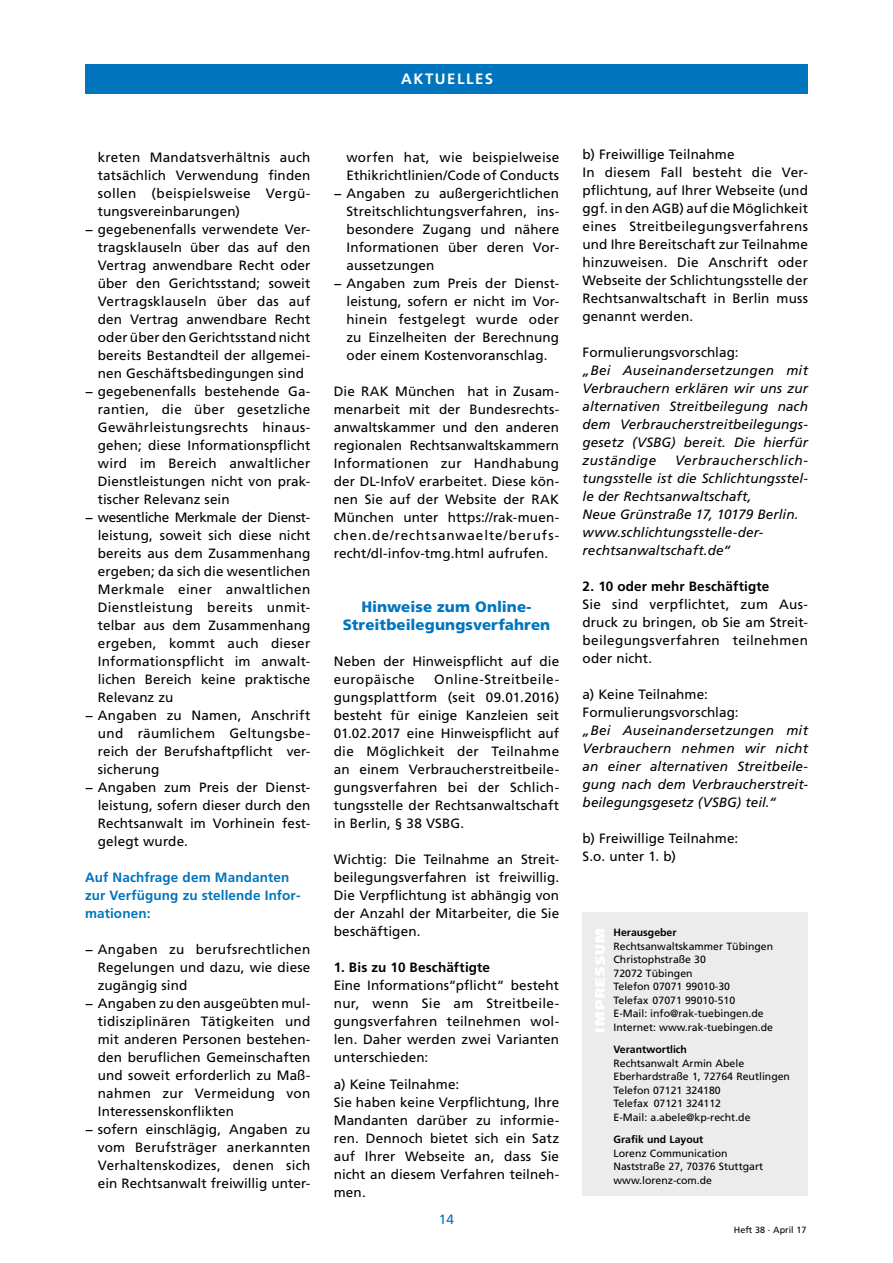
<style>
.page{position:relative;width:893px;height:1263px;background:#fff}
.page>*{position:absolute;margin:0;border:0;box-sizing:border-box;transform-origin:0 0}
.t1{font:900 15px/18px "Frutiger";letter-spacing:.005em;color:#0075be;text-align:center}
.t2{font:700 15px "Frutiger";letter-spacing:.1em;color:#fff}
.t3{font:13.5px/18px "Frutiger";letter-spacing:.01em;color:#000;text-align:justify}
.t4{font:italic 13.5px/18px "Frutiger";letter-spacing:.01em;color:#000;text-align:justify}
.t5{font:13.5px "Frutiger";letter-spacing:.03em;color:#000}
.t6{font:700 13.5px/18px "Frutiger";letter-spacing:.01em;color:#0075be}
.t7{font:700 13.5px "Frutiger";letter-spacing:.01em;color:#000}
.t8{font:13.5px "Frutiger";letter-spacing:-.02em;color:#000}
.t9{font:13.5px "Frutiger";color:#0075be}
.t10{font:10.5px/13.5px "Frutiger";color:#000}
.t11{font:700 10.5px "Frutiger";color:#000}
.t12{font:9px "Frutiger";color:#000}
</style>
<div class="page">
<div style="left:85px;top:64px;width:723px;height:30px;background:#0075be"></div>
<div style="left:583px;top:912px;width:225px;height:284px;background:#ececed"></div>
<p class="t2" style="left:401px;top:70px;width:94px">AKTUELLES</p>
<p class="t3" style="left:98px;top:148px;width:214px">kreten Mandatsverhältnis auch</p>
<p class="t3" style="left:98px;top:166px;width:214px">tatsächlich Verwendung finden</p>
<p class="t5" style="left:98px;top:185px;width:214px">sollen (beispielsweise Vergü-</p>
<p class="t3" style="left:98px;top:202px;width:144px">tungsvereinbarungen)</p>
<p class="t3" style="left:85px;top:220px;width:227px">− gegebenenfalls verwendete Ver-</p>
<p class="t3" style="left:98px;top:238px;width:214px">tragsklauseln über das auf den</p>
<p class="t3" style="left:98px;top:256px;width:214px">Vertrag anwendbare Recht oder</p>
<p class="t3" style="left:98px;top:274px;width:214px">über den Gerichtsstand; soweit</p>
<p class="t3" style="left:98px;top:292px;width:214px">Vertragsklauseln über das auf</p>
<p class="t3" style="left:98px;top:310px;width:214px">den Vertrag anwendbare Recht</p>
<p class="t3" style="left:98px;top:328px;width:214px">oder über den Gerichtsstand nicht</p>
<p class="t3" style="left:98px;top:346px;width:214px">bereits Bestandteil der allgemei-</p>
<p class="t3" style="left:98px;top:364px;width:208px">nen Geschäftsbedingungen sind</p>
<p class="t3" style="left:85px;top:382px;width:227px">− gegebenenfalls bestehende Ga-</p>
<p class="t3" style="left:98px;top:400px;width:214px">rantien, die über gesetzliche</p>
<p class="t3" style="left:98px;top:418px;width:214px">Gewährleistungsrechts hinaus-</p>
<p class="t3" style="left:98px;top:436px;width:214px">gehen; diese Informationspflicht</p>
<p class="t3" style="left:98px;top:454px;width:214px">wird im Bereich anwaltlicher</p>
<p class="t3" style="left:98px;top:472px;width:214px">Dienstleistungen nicht von prak-</p>
<p class="t3" style="left:98px;top:490px;width:133px">tischer Relevanz sein</p>
<p class="t8" style="left:85px;top:509px;width:227px">− wesentliche Merkmale der Dienst-</p>
<p class="t3" style="left:98px;top:526px;width:214px">leistung, soweit sich diese nicht</p>
<p class="t3" style="left:98px;top:544px;width:214px">bereits aus dem Zusammenhang</p>
<p class="t3" style="left:98px;top:562px;width:214px">ergeben; da sich die wesentlichen</p>
<p class="t3" style="left:98px;top:580px;width:214px">Merkmale einer anwaltlichen</p>
<p class="t5" style="left:98px;top:599px;width:214px">Dienstleistung bereits unmit-</p>
<p class="t3" style="left:98px;top:616px;width:214px">telbar aus dem Zusammenhang</p>
<p class="t5" style="left:98px;top:635px;width:214px">ergeben, kommt auch dieser</p>
<p class="t3" style="left:98px;top:652px;width:214px">Informationspflicht im anwalt-</p>
<p class="t3" style="left:98px;top:670px;width:214px">lichen Bereich keine praktische</p>
<p class="t3" style="left:98px;top:688px;width:77px">Relevanz zu</p>
<p class="t3" style="left:85px;top:706px;width:227px">− Angaben zu Namen, Anschrift</p>
<p class="t5" style="left:98px;top:725px;width:214px">und räumlichem Geltungsbe-</p>
<p class="t3" style="left:98px;top:742px;width:214px">reich der Berufshaftpflicht ver-</p>
<p class="t3" style="left:98px;top:760px;width:63px">sicherung</p>
<p class="t3" style="left:85px;top:778px;width:227px">− Angaben zum Preis der Dienst-</p>
<p class="t3" style="left:98px;top:796px;width:214px">leistung, sofern dieser durch den</p>
<p class="t3" style="left:98px;top:814px;width:214px">Rechtsanwalt im Vorhinein fest-</p>
<p class="t3" style="left:98px;top:832px;width:92px">gelegt wurde.</p>
<p class="t6" style="left:85px;top:868px;width:217px">Auf Nachfrage dem Mandanten zur Verfügung zu stellende Infor&shy;mationen:</p>
<p class="t3" style="left:85px;top:940px;width:227px">− Angaben zu berufsrechtlichen</p>
<p class="t3" style="left:98px;top:958px;width:214px">Regelungen und dazu, wie diese</p>
<p class="t3" style="left:98px;top:976px;width:91px">zugängig sind</p>
<p class="t3" style="left:85px;top:994px;width:227px">− Angaben zu den ausgeübten mul-</p>
<p class="t3" style="left:98px;top:1012px;width:214px">tidisziplinären Tätigkeiten und</p>
<p class="t3" style="left:98px;top:1030px;width:214px">mit anderen Personen bestehen-</p>
<p class="t3" style="left:98px;top:1048px;width:214px">den beruflichen Gemeinschaften</p>
<p class="t3" style="left:98px;top:1066px;width:214px">und soweit erforderlich zu Maß-</p>
<p class="t3" style="left:98px;top:1084px;width:214px">nahmen zur Vermeidung von</p>
<p class="t3" style="left:98px;top:1102px;width:138px">Interessenskonflikten</p>
<p class="t3" style="left:85px;top:1120px;width:227px">− sofern einschlägig, Angaben zu</p>
<p class="t3" style="left:98px;top:1138px;width:214px">vom Berufsträger anerkannten</p>
<p class="t3" style="left:98px;top:1156px;width:214px">Verhaltenskodizes, denen sich</p>
<p class="t3" style="left:98px;top:1174px;width:214px">ein Rechtsanwalt freiwillig unter-</p>
<p class="t3" style="left:347px;top:148px;width:214px">worfen hat, wie beispielweise</p>
<p class="t3" style="left:347px;top:166px;width:214px">Ethikrichtlinien/Code of Conducts</p>
<p class="t3" style="left:334px;top:184px;width:227px">− Angaben zu außergerichtlichen</p>
<p class="t3" style="left:347px;top:202px;width:214px">Streitschlichtungsverfahren, ins-</p>
<p class="t3" style="left:347px;top:220px;width:214px">besondere Zugang und nähere</p>
<p class="t3" style="left:347px;top:238px;width:214px">Informationen über deren Vor-</p>
<p class="t3" style="left:347px;top:256px;width:89px">aussetzungen</p>
<p class="t3" style="left:334px;top:274px;width:227px">− Angaben zum Preis der Dienst-</p>
<p class="t3" style="left:347px;top:292px;width:214px">leistung, sofern er nicht im Vor-</p>
<p class="t3" style="left:347px;top:310px;width:214px">hinein festgelegt wurde oder</p>
<p class="t3" style="left:347px;top:328px;width:214px">zu Einzelheiten der Berechnung</p>
<p class="t3" style="left:347px;top:346px;width:202px">oder einem Kostenvoranschlag.</p>
<p class="t3" style="left:334px;top:382px;width:227px">Die RAK München hat in Zusam&shy;menarbeit mit der Bundesrechts&shy;anwaltskammer und den anderen regionalen Rechtsanwaltskammern Informationen zur Handhabung der DL-InfoV erarbeitet. Diese kön&shy;nen Sie auf der Website der RAK München unter https://rak-muen&shy;chen.de/rechtsanwaelte/berufs&shy;recht/dl-infov-tmg.html aufrufen.</p>
<p class="t1" style="left:343px;top:598px;width:209px">Hinweise zum Online-<br>Streitbeilegungsverfahren</p>
<p class="t3" style="left:334px;top:652px;width:227px">Neben der Hinweispflicht auf die europäische</p>
<p class="t3" style="left:334px;top:670px;width:227px;text-indent:100px">Online-Streitbeile&shy;gungsplattform (seit 09.01.2016) besteht für einige Kanzleien seit 01.02.2017 eine Hinweispflicht auf die Möglichkeit der Teilnahme an einem Verbraucherstreitbeile&shy;gungsverfahren bei der Schlich&shy;tungsstelle der Rechtsanwaltschaft in Berlin, § 38 VSBG.</p>
<p class="t3" style="left:334px;top:850px;width:227px">Wichtig: Die Teilnahme an Streit&shy;beilegungsverfahren ist freiwillig.<br>Die Verpflichtung ist abhängig von der Anzahl der Mitarbeiter, die Sie beschäftigen.</p>
<p class="t7" style="left:334px;top:959px;width:158px">1. Bis zu 10 Beschäftigte</p>
<p class="t3" style="left:334px;top:976px;width:227px">Eine Informations“pflicht“ besteht nur, wenn Sie am Streitbeile&shy;gungsverfahren teilnehmen wol&shy;len. Daher werden zwei Varianten unterschieden:</p>
<p class="t3" style="left:334px;top:1075px;width:227px;text-align:left">a) Keine Teilnahme:<br>Sie haben keine Verpflichtung, Ihre<br>Mandanten darüber zu informie&shy;ren. Dennoch bietet sich ein Satz auf Ihrer Webseite an, dass Sie nicht an diesem Verfahren teilneh&shy;men.</p>
<p class="t9" style="left:439px;top:1211px;width:17px">14</p>
<p class="t3" style="left:583px;top:145px;width:227px;text-align:left">b) Freiwillige Teilnahme<br>In diesem Fall besteht die Ver&shy;pflichtung, auf Ihrer Webseite (und ggf. in den AGB) auf die Möglichkeit eines Streitbeilegungsverfahrens und Ihre Bereitschaft zur Teilnahme hinzuweisen. Die Anschrift oder<br>Webseite der Schlichtungsstelle der<br>Rechtsanwaltschaft in Berlin muss genannt werden.</p>
<p class="t3" style="left:583px;top:343px;width:158px">Formulierungsvorschlag:</p>
<p class="t4" style="left:583px;top:361px;width:227px">„Bei Auseinandersetzungen mit Verbrauchern erklären wir uns zur alternativen Streitbeilegung nach dem Verbraucherstreitbeilegungs&shy;gesetz (VSBG) bereit. Die hierfür zuständige</p>
<p class="t4" style="left:583px;top:451px;width:227px;text-align:left;text-indent:93px">Verbraucherschlich&shy;tungsstelle ist die Schlichtungsstel&shy;le der Rechtsanwaltschaft,<br>Neue Grünstraße 17, 10179 Berlin. www.schlichtungsstelle-der&shy;rechtsanwaltschaft.de“</p>
<p class="t7" style="left:583px;top:579px;width:188px">2. 10 oder mehr Beschäftigte</p>
<p class="t3" style="left:583px;top:595px;width:227px">Sie sind verpflichtet, zum Aus&shy;druck zu bringen, ob Sie am Streit&shy;beilegungsverfahren teilnehmen oder nicht.</p>
<p class="t3" style="left:583px;top:685px;width:158px">a) Keine Teilnahme:<br>Formulierungsvorschlag:</p>
<p class="t4" style="left:583px;top:721px;width:227px">„Bei Auseinandersetzungen mit Verbrauchern nehmen wir nicht an einer alternativen Streitbeile&shy;gung nach dem Verbraucherstreit&shy;beilegungsgesetz (VSBG) teil.“</p>
<p class="t3" style="left:583px;top:829px;width:157px">b) Freiwillige Teilnahme:<br>S.o. unter 1. b)</p>
<p class="t11" style="left:613px;top:926px;width:65px">Herausgeber</p>
<p class="t10" style="left:613px;top:939px;width:161px">Rechtsanwaltskammer Tübingen<br>Christophstraße 30<br>72072 Tübingen<br>Telefon 07071 99010-30<br>Telefax 07071 99010-510<br>E-Mail: info@rak-tuebingen.de<br>Internet: www.rak-tuebingen.de</p>
<p class="t11" style="left:613px;top:1043px;width:75px">Verantwortlich</p>
<p class="t10" style="left:613px;top:1056px;width:178px">Rechtsanwalt Armin Abele<br>Eberhardstraße 1, 72764 Reutlingen<br>Telefon 07121 324180<br>Telefax 07121 324112<br>E-Mail: a.abele@kp-recht.de</p>
<p class="t11" style="left:613px;top:1133px;width:91px">Grafik und Layout</p>
<p class="t10" style="left:613px;top:1146px;width:151px">Lorenz Communication<br>Naststraße 27, 70376 Stuttgart www.lorenz-com.de</p>
<p class="t12" style="left:734px;top:1225px;width:74px">Heft 38 . April 17</p>
</div>
